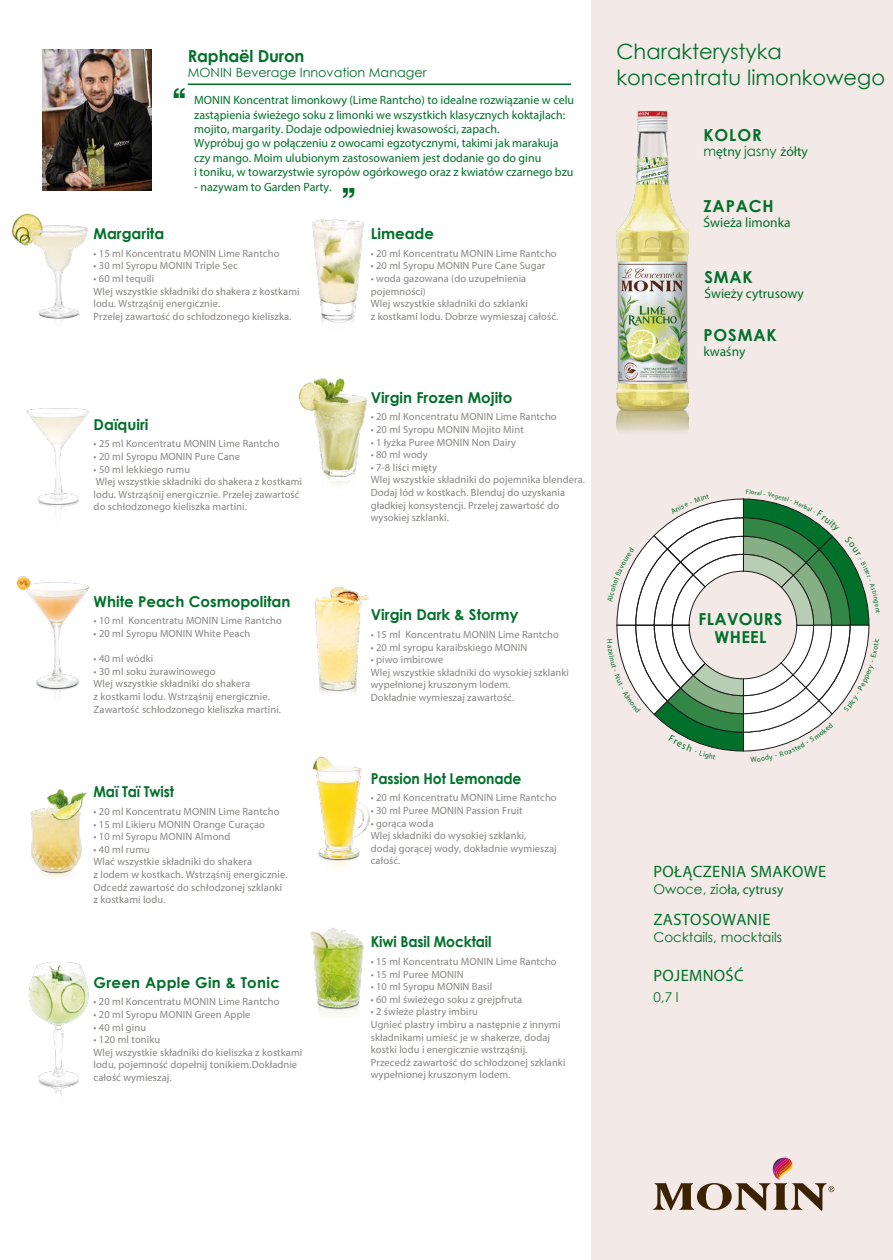
<style>
.page{position:relative;width:893px;height:1260px;background:#fff}
.page>*{position:absolute;margin:0;border:0;box-sizing:border-box;transform-origin:0 0}
.t1{font:700 37.5px "Helvetica";color:#00702a;scale:.95 1}
.t2{font:21px/25.2px "Century Gothic";color:#00702a}
.t3{font:16.5px "Myriad Pro";letter-spacing:.02em;color:#00702a}
.t4{font:700 16.5px/18px "Century Gothic";letter-spacing:.02em;color:#00702a;text-align:center}
.t5{font:700 16.5px "Century Gothic";letter-spacing:-.01em;color:#00702a}
.t6{font:700 15px "Century Gothic";color:#00702a}
.t7{font:700 15px "Century Gothic";color:#00702a;scale:.93 1}
.t8{font:700 15px "Century Gothic";letter-spacing:.02em;color:#00702a}
.t9{font:13.5px "Myriad Pro";color:#00702a}
.t10{font:13.5px "Century Gothic";color:#00702a}
.t11{font:12.75px "Century Gothic";color:#00702a}
.t12{font:12px/14.4px "Myriad Pro";color:#00702a}
.t13{font:10.5px/12.6px "Myriad Pro";letter-spacing:.01em;color:#898684}
.s1{font-family:"Century Gothic"}
</style>
<div class="page">
<div style="left:592px;top:0;width:301px;height:543px;background:#f3e9e7"></div>
<img style="left:617px;top:110px;width:72px;height:323px">
<div style="left:592px;top:455px;width:301px;height:805px;background:#f3e9e7"></div>
<hr style="left:188px;top:84px;width:383px;height:1px;background:#00702a">
<svg style="left:653px;top:1158px;width:181px;height:53px"></svg>
<img style="left:43px;top:50px;width:108px;height:141px">
<img style="left:26px;top:408px;width:63px;height:104px">
<img style="left:16px;top:576px;width:74px;height:118px">
<img style="left:30px;top:789px;width:57px;height:89px">
<img style="left:28px;top:962px;width:61px;height:134px">
<img style="left:11px;top:213px;width:78px;height:108px">
<img style="left:312px;top:219px;width:52px;height:104px">
<img style="left:299px;top:378px;width:68px;height:107px">
<img style="left:310px;top:928px;width:54px;height:87px">
<img style="left:315px;top:587px;width:54px;height:107px">
<img style="left:312px;top:757px;width:58px;height:110px">
<svg style="left:615px;top:498px;width:255px;height:254px"></svg>
<h3 class="t5" style="left:188px;top:46px;width:118px">Raphaël Duron</h3>
<p class="t11" style="left:188px;top:65px;width:240px">MONIN Beverage Innovation Manager</p>
<h1 class="t1" style="left:171px;top:71px;width:18px">‘‘</h1>
<p class="t12" style="left:194px;top:93px;width:381px">MONIN Koncentrat limonkowy (Lime Rantcho) to idealne rozwiązanie w celu zastąpienia świeżego soku z limonki we wszystkich klasycznych koktajlach: mojito, margarity. Dodaje odpowiedniej kwasowości, zapach.<br>Wypróbuj go w połączeniu z owocami egzotycznymi, takimi jak marakuja czy mango. Moim ulubionym zastosowaniem jest dodanie go do ginu<br>i toniku, w towarzystwie syropów ogórkowego oraz z kwiatów czarnego bzu</p>
<p class="t12" style="left:194px;top:179px;width:139px">- nazywam to Garden Party.</p>
<h1 class="t1" style="left:357px;top:214px;width:18px;rotate:-180deg">‘‘</h1>
<h3 class="t6" style="left:94px;top:224px;width:72px">Margarita</h3>
<p class="t13" style="left:94px;top:247px;width:187px">• 15 ml Koncentratu MONIN Lime Rantcho</p>
<p class="t13" style="left:94px;top:259px;width:146px">• 30 ml Syropu MONIN Triple Sec</p>
<p class="t13" style="left:94px;top:272px;width:208px">• 60 ml tequili<br>Wlej wszystkie składniki do shakera z kostkami lodu. Wstrząśnij energicznie.<br>Przelej zawartość do schłodzonego kieliszka.</p>
<h3 class="t6" style="left:94px;top:415px;width:56px">Daïquiri</h3>
<p class="t13" style="left:94px;top:437px;width:187px">• 25 ml Koncentratu MONIN Lime Rantcho</p>
<p class="t13" style="left:94px;top:450px;width:148px">• 20 ml Syropu MONIN Pure Cane</p>
<p class="t13" style="left:94px;top:463px;width:210px">• 50 ml lekkiego rumu<br>Wlej wszystkie składniki do shakera z kostkami lodu. Wstrząśnij energicznie. Przelej zawartość do schłodzonego kieliszka martini.</p>
<h3 class="t6" style="left:94px;top:592px;width:198px">White Peach Cosmopolitan</h3>
<p class="t13" style="left:94px;top:614px;width:190px">• 10 ml Koncentratu MONIN Lime Rantcho</p>
<p class="t13" style="left:94px;top:627px;width:158px">• 20 ml Syropu MONIN White Peach</p>
<p class="t13" style="left:94px;top:652px;width:61px">• 40 ml wódki</p>
<p class="t13" style="left:94px;top:665px;width:189px">• 30 ml soku żurawinowego<br>Wlej wszystkie składniki do shakera<br>z kostkami lodu. Wstrząśnij energicznie.<br>Zawartość schłodzonego kieliszka martini.</p>
<h3 class="t7" style="left:94px;top:782px;width:88px">Maï Taï Twist</h3>
<p class="t13" style="left:94px;top:805px;width:187px">• 20 ml Koncentratu MONIN Lime Rantcho</p>
<p class="t13" style="left:94px;top:818px;width:173px">• 15 ml Likieru MONIN Orange Curaçao</p>
<p class="t13" style="left:94px;top:830px;width:138px">• 10 ml Syropu MONIN Almond</p>
<p class="t13" style="left:94px;top:843px;width:196px">• 40 ml rumu<br>Wlać wszystkie składniki do shakera<br>z lodem w kostkach. Wstrząśnij energicznie.<br>Odcedź zawartość do schłodzonej szklanki z kostkami lodu.</p>
<h3 class="t8" style="left:94px;top:973px;width:188px">Green Apple Gin &amp; Tonic</h3>
<p class="t13" style="left:94px;top:995px;width:187px">• 20 ml Koncentratu MONIN Lime Rantcho</p>
<p class="t13" style="left:94px;top:1008px;width:159px">• 20 ml Syropu MONIN Green Apple</p>
<p class="t13" style="left:94px;top:1021px;width:54px">• 40 ml ginu</p>
<p class="t13" style="left:94px;top:1033px;width:210px">• 120 ml toniku<br>Wlej wszystkie składniki do kieliszka z kostkami lodu, pojemność dopełnij tonikiem.Dokładnie całość wymieszaj.</p>
<h3 class="t6" style="left:371px;top:224px;width:65px">Limeade</h3>
<p class="t13" style="left:371px;top:247px;width:187px">• 20 ml Koncentratu MONIN Lime Rantcho</p>
<p class="t13" style="left:371px;top:259px;width:176px">• 20 ml Syropu MONIN Pure Cane Sugar</p>
<p class="t13" style="left:371px;top:272px;width:189px">• woda gazowana (do uzupełnienia pojemności)<br>Wlej wszystkie składniki do szklanki<br>z kostkami lodu. Dobrze wymieszaj całość.</p>
<h3 class="t6" style="left:371px;top:388px;width:143px">Virgin Frozen Mojito</h3>
<p class="t13" style="left:371px;top:410px;width:187px">• 20 ml Koncentratu MONIN Lime Rantcho</p>
<p class="t13" style="left:371px;top:423px;width:154px">• 20 ml Syropu MONIN Mojito Mint</p>
<p class="t13" style="left:371px;top:436px;width:147px">• 1 łyżka Puree MONIN Non Dairy</p>
<p class="t13" style="left:371px;top:448px;width:59px">• 80 ml wody</p>
<p class="t13" style="left:371px;top:461px;width:216px">• 7-8 liści mięty<br>Wlej wszystkie składniki do pojemnika blendera.<br>Dodaj lód w kostkach. Blenduj do uzyskania gładkiej konsystencji. Przelej zawartość do wysokiej szklanki.</p>
<h3 class="t6" style="left:371px;top:605px;width:149px">Virgin Dark &amp; Stormy</h3>
<p class="t13" style="left:371px;top:628px;width:190px">• 15 ml Koncentratu MONIN Lime Rantcho</p>
<p class="t13" style="left:371px;top:641px;width:158px">• 20 ml syropu karaibskiego MONIN</p>
<p class="t13" style="left:371px;top:653px;width:200px">• piwo imbirowe<br>Wlej wszystkie składniki do wysokiej szklanki wypełnionej kruszonym lodem.<br>Dokładnie wymieszaj zawartość.</p>
<h3 class="t7" style="left:371px;top:769px;width:163px">Passion Hot Lemonade</h3>
<p class="t13" style="left:371px;top:791px;width:187px">• 20 ml Koncentratu MONIN Lime Rantcho</p>
<p class="t13" style="left:371px;top:804px;width:153px">• 30 ml Puree MONIN Passion Fruit</p>
<p class="t13" style="left:371px;top:817px;width:187px">• gorąca woda<br>Wlej składniki do wysokiej szklanki,<br>dodaj gorącej wody, dokładnie wymieszaj całość.</p>
<h3 class="t7" style="left:371px;top:932px;width:131px">Kiwi Basil Mocktail</h3>
<p class="t13" style="left:371px;top:955px;width:187px">• 15 ml Koncentratu MONIN Lime Rantcho</p>
<p class="t13" style="left:371px;top:968px;width:94px">• 15 ml Puree MONIN</p>
<p class="t13" style="left:371px;top:980px;width:123px">• 10 ml Syropu MONIN Basil</p>
<p class="t13" style="left:371px;top:993px;width:153px">• 60 ml świeżego soku z grejpfruta</p>
<p class="t13" style="left:371px;top:1005px;width:196px">• 2 świeże plastry imbiru<br>Ugnieć plastry imbiru a następnie z innymi składnikami umieść je w shakerze, dodaj kostki lodu i energicznie wstrząśnij.<br>Przecedź zawartość do schłodzonej szklanki wypełnionej kruszonym lodem.</p>
<h2 class="t2" style="left:617px;top:39px;width:270px">Charakterystyka koncentratu limonkowego</h2>
<h3 class="t4" style="left:703px;top:125px;width:60px">KOLOR</h3>
<p class="t9" style="left:703px;top:143px;width:106px"><span class="s1">m</span>ętny <span class="s1">jasny</span> żółty</p>
<h3 class="t4" style="left:704px;top:197px;width:72px">ZAPACH</h3>
<p class="t9" style="left:704px;top:214px;width:89px">Świeża limonka</p>
<h3 class="t4" style="left:704px;top:268px;width:50px">SMAK</h3>
<p class="t9" style="left:704px;top:285px;width:101px">Świeży cytrusowy</p>
<h3 class="t4" style="left:703px;top:326px;width:75px">POSMAK</h3>
<p class="t9" style="left:703px;top:343px;width:43px">kwaśny</p>
<h3 class="t4" style="left:699px;top:609px;width:85px">FLAVOURS<br>WHEEL</h3>
<h3 class="t3" style="left:653px;top:861px;width:174px">POŁĄCZENIA SMAKOWE</h3>
<p class="t9" style="left:653px;top:881px;width:131px"><span class="s1">Owoce, zio</span>ła, cytrusy</p>
<h3 class="t3" style="left:653px;top:909px;width:119px">ZASTOSOWANIE</h3>
<p class="t10" style="left:653px;top:929px;width:130px">Cocktails, mocktails</p>
<h3 class="t3" style="left:653px;top:965px;width:92px">POJEMNOŚĆ</h3>
<p class="t10" style="left:653px;top:989px;width:27px">0,7 l</p>
</div>
